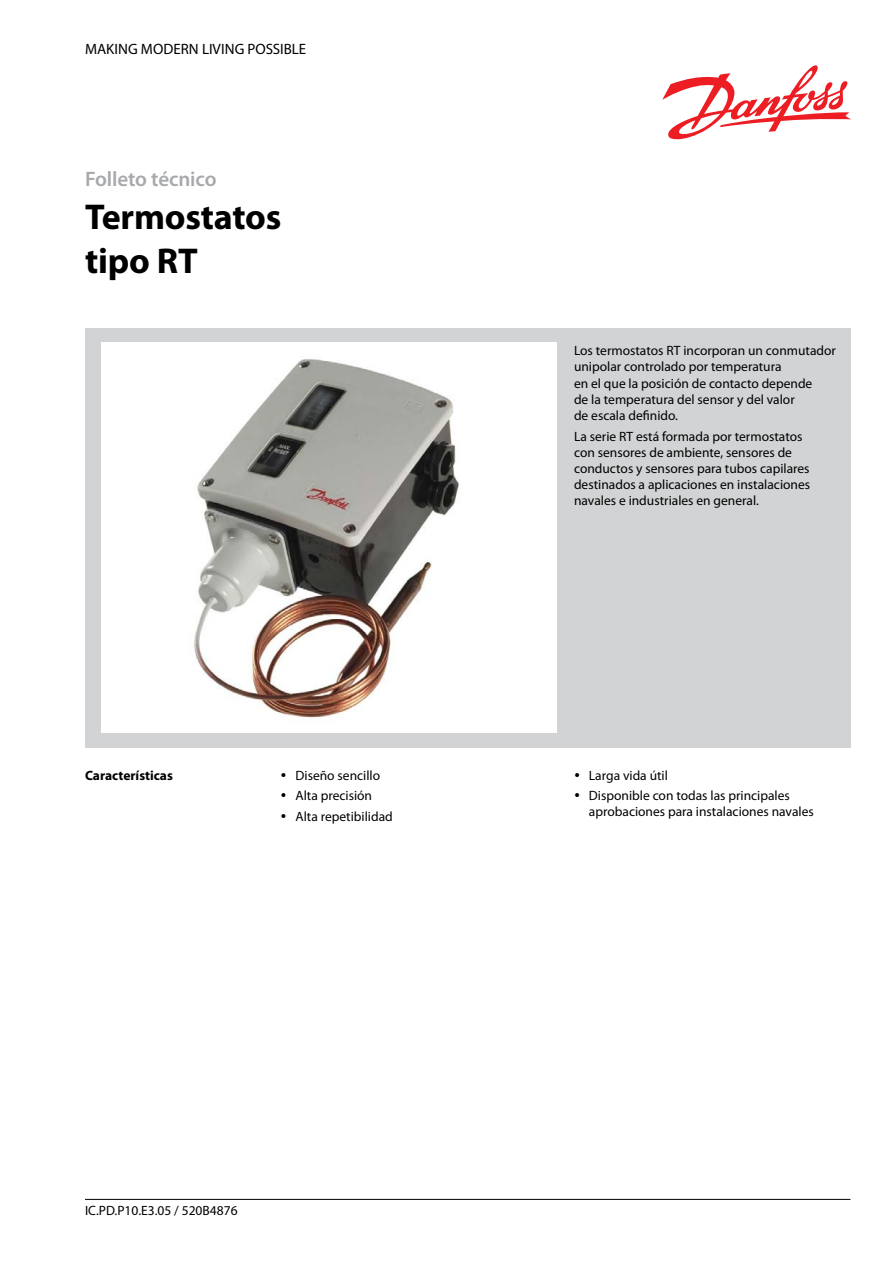
<style>
.page{position:relative;width:893px;height:1263px;background:#fff}
.page>*{position:absolute;margin:0;border:0;box-sizing:border-box;transform-origin:0 0}
.t1{font:700 36px/43.5px "Myriad Pro";letter-spacing:-.005em;color:#000}
.t2{font:600 21px "Myriad Pro";letter-spacing:-.005em;color:#a7a9ac}
.t3{font:15px "Myriad Pro";color:#000}
.t4{font:13.5px/16.2px "Myriad Pro";color:#000}
.t5{font:700 13.5px "Myriad Pro";color:#000}
</style>
<div class="page">
<svg style="left:662px;top:65px;width:189px;height:75px"></svg>
<div style="left:85px;top:328px;width:765px;height:419px;background:#d1d3d4"></div>
<div style="left:102px;top:342px;width:455px;height:391px;background:#fff"></div>
<img style="left:194px;top:359px;width:265px;height:359px">
<hr style="left:85px;top:1199px;width:765px;height:1px;background:#000">
<p class="t3" style="left:85px;top:39px;width:223px">MAKING MODERN LIVING POSSIBLE</p>
<h2 class="t2" style="left:85px;top:165px;width:133px">Folleto técnico</h2>
<h1 class="t1" style="left:85px;top:194px;width:198px">Termostatos tipo RT</h1>
<p class="t4" style="left:574px;top:342px;width:263px">Los termostatos RT incorporan un conmutador unipolar controlado por temperatura<br>en el que la posición de contacto depende<br>de la temperatura del sensor y del valor<br>de escala definido.</p>
<p class="t4" style="left:574px;top:428px;width:238px">La serie RT está formada por termostatos con sensores de ambiente, sensores de conductos y sensores para tubos capilares destinados a aplicaciones en instalaciones navales e industriales en general.</p>
<p class="t5" style="left:85px;top:766px;width:89px">Características</p>
<p class="t4" style="left:295px;top:765px;width:99px;line-height:20.4px">Diseño sencillo<br>Alta precisión<br>Alta repetibilidad</p>
<p class="t4" style="left:589px;top:765px;width:202px;line-height:20.4px">Larga vida útil<br>Disponible con todas las principales</p>
<p class="t4" style="left:589px;top:804px;width:226px">aprobaciones para instalaciones navales</p>
<p class="t4" style="left:85px;top:1202px;width:154px">IC.PD.P10.E3.05 / 520B4876</p>
</div>
